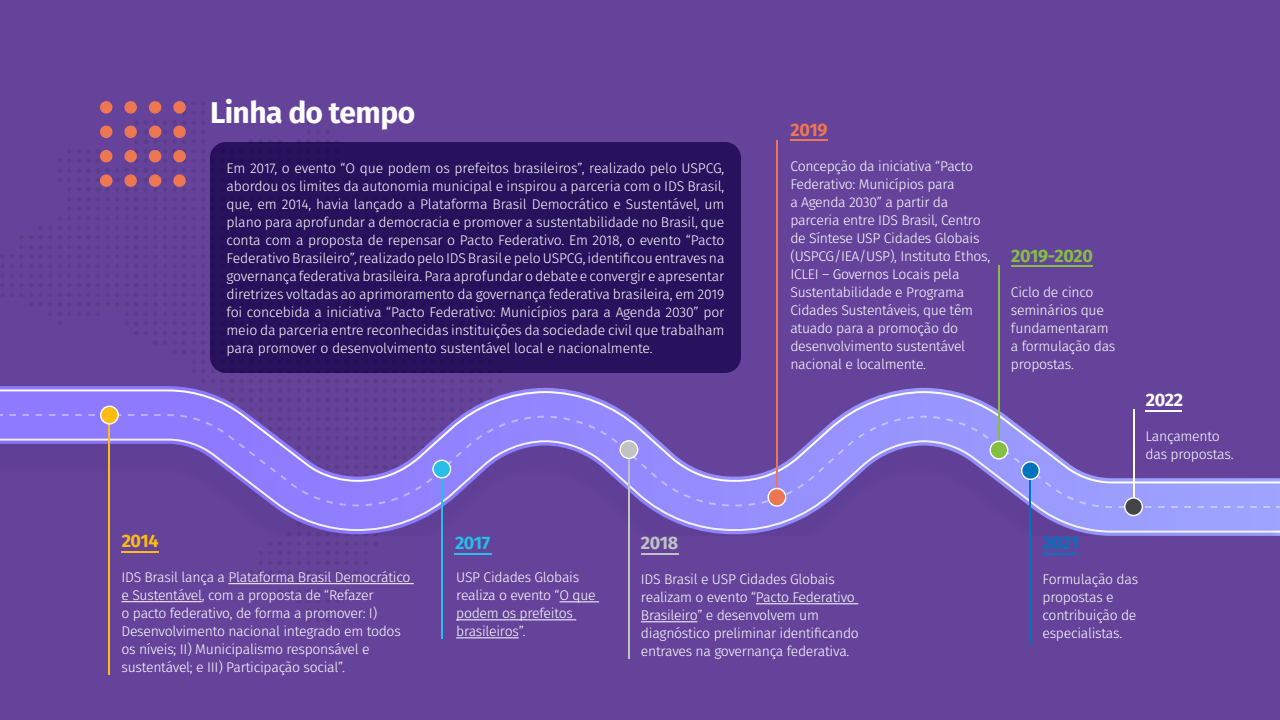
<style>
.page{position:relative;width:1280px;height:720px;background:#65439a}
.page>*{position:absolute;margin:0;border:0;box-sizing:border-box;transform-origin:0 0}
.t1{font:700 30px "Fira Sans";letter-spacing:-.02em;color:#fff}
.t2{font:700 18px "Fira Sans";letter-spacing:-.02em;color:#84bf43}
.t3{font:700 18px "Fira Sans";color:#27beea}
.t4{font:700 18px "Fira Sans";color:#ed7753}
.t5{font:700 18px "Fira Sans";color:#c1c3c2}
.t6{font:700 18px "Fira Sans";color:#0073bd}
.t7{font:700 18px "Fira Sans";color:#fdbc12}
.t8{font:700 18px "Fira Sans";color:#fff}
.t9{font:300 14px/18px "Fira Sans";letter-spacing:-.02em;color:#fff}
</style>
<div class="page">
<img style="left:703px;top:531px;width:577px;height:5px">
<svg style="left:550px;top:391px;width:730px;height:140px"></svg>
<svg style="left:550px;top:414px;width:720px;height:94px"></svg>
<hr style="left:560px;top:601px;width:39px;height:1px;background:#fff">
<hr style="left:456px;top:619px;width:120px;height:1px;background:#fff">
<hr style="left:456px;top:637px;width:63px;height:1px;background:#fff">
<hr style="left:441px;top:475px;width:2px;height:164px;background:#27beea">
<hr style="left:790px;top:140px;width:38px;height:2px;background:#ed7753">
<hr style="left:776px;top:140px;width:2px;height:364px;background:#ed7753">
<svg style="left:768px;top:488px;width:18px;height:18px"></svg>
<div style="left:767px;top:488px;width:19px;height:19px;border:1px solid #fff;border-radius:50%"></div>
<hr style="left:756px;top:603px;width:102px;height:1px;background:#fff">
<hr style="left:641px;top:621px;width:56px;height:1px;background:#fff">
<hr style="left:641px;top:553px;width:38px;height:2px;background:#c1c3c2">
<hr style="left:628px;top:450px;width:2px;height:209px;background:#c1c3c2">
<svg style="left:620px;top:441px;width:18px;height:17px"></svg>
<div style="left:619px;top:440px;width:19px;height:19px;border:1px solid #fff;border-radius:50%"></div>
<hr style="left:1011px;top:266px;width:82px;height:2px;background:#84bf43">
<hr style="left:998px;top:266px;width:2px;height:183px;background:#84bf43">
<svg style="left:990px;top:441px;width:18px;height:18px"></svg>
<div style="left:989px;top:441px;width:19px;height:19px;border:1px solid #fff;border-radius:50%"></div>
<hr style="left:1043px;top:553px;width:35px;height:2px;background:#0073bd">
<hr style="left:1029px;top:480px;width:2px;height:164px;background:#0073bd">
<svg style="left:1022px;top:462px;width:17px;height:17px"></svg>
<div style="left:1021px;top:461px;width:19px;height:19px;border:1px solid #fff;border-radius:50%"></div>
<hr style="left:108px;top:415px;width:2px;height:260px;background:#fdbc12">
<svg style="left:0;top:101px;width:550px;height:521px"></svg>
<hr style="left:1146px;top:410px;width:36px;height:2px;background:#fff">
<hr style="left:1133px;top:410px;width:2px;height:97px;background:#fff">
<svg style="left:1125px;top:498px;width:17px;height:17px"></svg>
<div style="left:1124px;top:497px;width:19px;height:19px;border:1px solid #fff;border-radius:50%"></div>
<div style="left:210px;top:142px;width:531px;height:231px;background:#28115d;border-radius:16px"></div>
<p class="t1" style="left:210px;top:91px;width:207px">Linha do tempo</p>
<p class="t9" style="left:226px;top:159px;width:500px;text-align:justify">Em 2017, o evento “O que podem os prefeitos brasileiros”, realizado pelo USPCG, abordou os limites da autonomia municipal e inspirou a parceria com o IDS Brasil, que, em 2014, havia lançado a Plataforma Brasil Democrático e Sustentável, um plano para aprofundar a democracia e promover a sustentabilidade no Brasil, que conta com a proposta de repensar o Pacto Federativo. Em 2018, o evento “Pacto Federativo Brasileiro”, realizado pelo IDS Brasil e pelo USPCG, identificou entraves na governança federativa brasileira. Para aprofundar o debate e convergir e apresentar diretrizes voltadas ao aprimoramento da governança federativa brasileira, em 2019 foi concebida a iniciativa “Pacto Federativo: Municípios para a Agenda 2030” por meio da parceria entre reconhecidas instituições da sociedade civil que trabalham para promover o desenvolvimento sustentável local e nacionalmente.</p>
<p class="t4" style="left:791px;top:117px;width:39px">2019</p>
<p class="t9" style="left:790px;top:157px;width:201px">Concepção da iniciativa “Pacto<br>Federativo: Municípios para<br>a Agenda 2030” a partir da parceria entre IDS Brasil, Centro de Síntese USP Cidades Globais (USPCG/IEA/USP), Instituto Ethos,<br>ICLEI – Governos Locais pela<br>Sustentabilidade e Programa<br>Cidades Sustentáveis, que têm atuado para a promoção do desenvolvimento sustentável nacional e localmente.</p>
<p class="t2" style="left:1011px;top:243px;width:83px">2019-2020</p>
<p class="t9" style="left:1011px;top:283px;width:106px">Ciclo de cinco seminários que fundamentaram a formulação das propostas.</p>
<p class="t8" style="left:1146px;top:387px;width:39px">2022</p>
<p class="t9" style="left:1146px;top:427px;width:76px">Lançamento</p>
<p class="t9" style="left:1146px;top:445px;width:89px">das propostas.</p>
<p class="t7" style="left:122px;top:528px;width:39px">2014</p>
<p class="t9" style="left:122px;top:568px;width:290px">IDS Brasil lança a Plataforma Brasil Democrático e Sustentável, com a proposta de “Refazer<br>o pacto federativo, de forma a promover: I)<br>Desenvolvimento nacional integrado em todos os níveis; II) Municipalismo responsável e sustentável; e III) Participação social”.</p>
<p class="t3" style="left:455px;top:530px;width:37px">2017</p>
<p class="t9" style="left:456px;top:569px;width:141px">USP Cidades Globais realiza o evento “O que podem os prefeitos brasileiros”.</p>
<p class="t5" style="left:641px;top:530px;width:39px">2018</p>
<p class="t9" style="left:641px;top:571px;width:219px">IDS Brasil e USP Cidades Globais realizam o evento “Pacto Federativo Brasileiro” e desenvolvem um diagnóstico preliminar identificando entraves na governança federativa.</p>
<p class="t6" style="left:1043px;top:530px;width:38px">2021</p>
<p class="t9" style="left:1043px;top:571px;width:97px">Formulação das propostas e contribuição de especialistas.</p>
</div>
